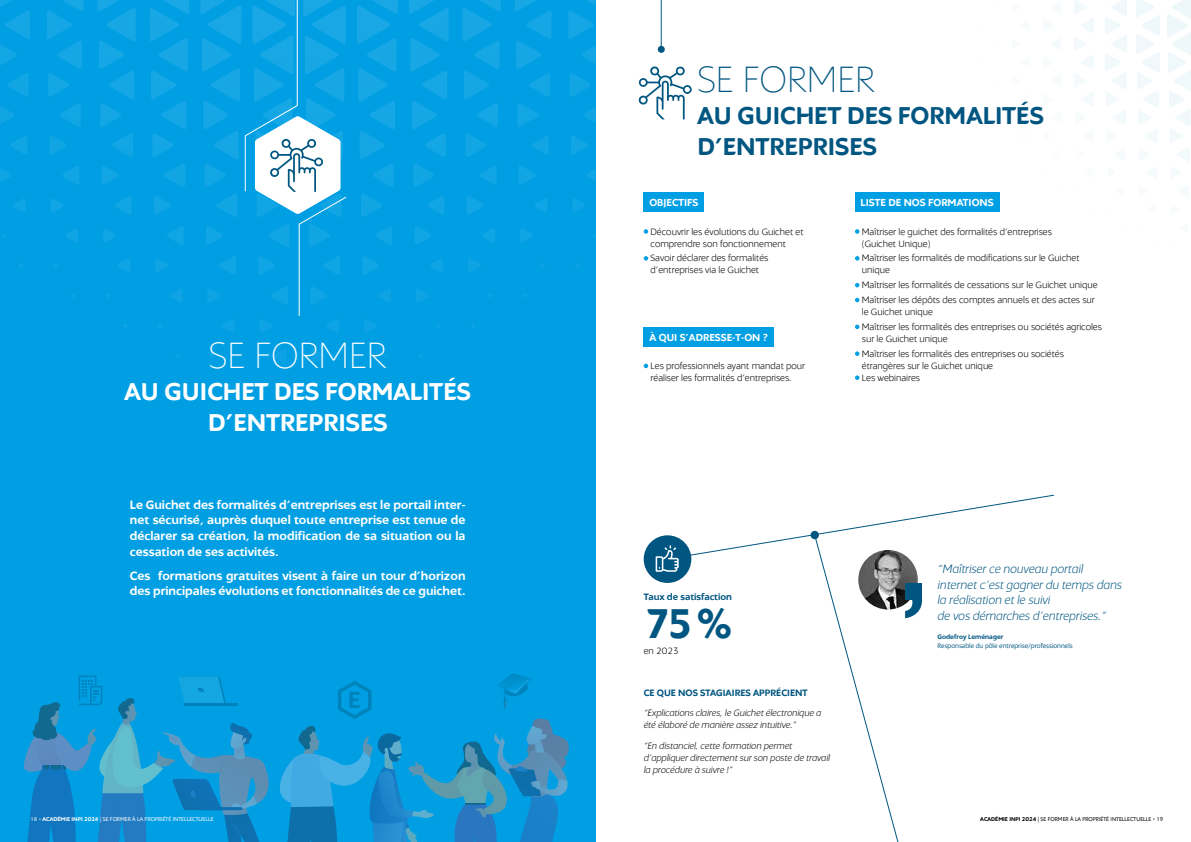
<style>
.page{position:relative;width:1191px;height:842px;background:#fff}
.page>*{position:absolute;margin:0;border:0;box-sizing:border-box;transform-origin:0 0}
.t1{font:700 45px "Inpi";color:#005681}
.t2{font:100 39.5px "Inpi";color:#fff}
.t3{font:100 39.5px "Inpi";color:#005681}
.t4{font:700 26.4px/31.6px "Inpi";color:#fff;text-align:center}
.t5{font:700 26.4px/31.6px "Inpi";color:#005681}
.t6{font:700 13px/15.6px "Inpi";color:#fff;text-align:justify}
.t7{font:italic 300 13px/15.6px "Inpi";color:#005681}
.t8{font:700 11px "Inpi";color:#fff}
.t9{font:300 10px/12px "Inpi";color:#000}
.t10{font:italic 300 10px/12px "Inpi";color:#000}
.t11{font:700 10px "Inpi";color:#005681}
.t12{font:7px "Inpi";color:#005681}
.t13{font:700 7px "Inpi";color:#005681}
.t14{font:6px "Inpi";color:#fff}
.t15{font:6px "Inpi";color:#000}
.s1{font-weight:700}
</style>
<div class="page">
<div style="left:0;top:0;width:595px;height:842px;background:#009fe3"></div>
<img style="left:974px;top:0;width:217px;height:212px">
<div style="left:658px;top:46px;width:7px;height:7px;background:#005681;border-radius:50%"></div>
<hr style="left:661px;top:0;width:1px;height:48px;background:#005681">
<svg style="left:638px;top:66px;width:53px;height:53px"></svg>
<svg style="left:643px;top:229px;width:5px;height:5px"></svg>
<svg style="left:643px;top:256px;width:5px;height:5px"></svg>
<div style="left:643px;top:193px;width:61px;height:19px;background:#009fe3"></div>
<svg style="left:643px;top:364px;width:5px;height:4px"></svg>
<div style="left:643px;top:327px;width:131px;height:20px;background:#009fe3"></div>
<svg style="left:855px;top:229px;width:4px;height:5px"></svg>
<svg style="left:855px;top:256px;width:4px;height:5px"></svg>
<svg style="left:855px;top:283px;width:4px;height:4px"></svg>
<svg style="left:855px;top:298px;width:4px;height:4px"></svg>
<svg style="left:855px;top:325px;width:4px;height:4px"></svg>
<svg style="left:855px;top:351px;width:4px;height:5px"></svg>
<svg style="left:855px;top:375px;width:4px;height:5px"></svg>
<div style="left:855px;top:193px;width:144px;height:19px;background:#009fe3"></div>
<svg style="left:643px;top:535px;width:48px;height:48px"></svg>
<svg style="left:646px;top:495px;width:408px;height:347px"></svg>
<svg style="left:244px;top:0;width:103px;height:316px"></svg>
<svg style="left:24px;top:673px;width:545px;height:169px"></svg>
<hr style="left:185px;top:703px;width:53px;height:2px;background:#005681">
<h2 class="t3" style="left:697px;top:59px;width:179px">SE FORMER</h2>
<h3 class="t5" style="left:697px;top:99px;width:348px">AU GUICHET DES FORMALITÉS<br>D’ENTREPRISES</h3>
<h2 class="t2" style="left:209px;top:335px;width:179px">SE FORMER</h2>
<h3 class="t4" style="left:124px;top:375px;width:348px">AU GUICHET DES FORMALITÉS<br>D’ENTREPRISES</h3>
<h3 class="t6" style="left:130px;top:497px;width:337px">Le Guichet des formalités d’entreprises est le portail inter&shy;net sécurisé, auprès duquel toute entreprise est tenue de déclarer sa création, la modification de sa situation ou la cessation de ses activités.</h3>
<h3 class="t6" style="left:130px;top:568px;width:337px">Ces formations gratuites visent à faire un tour d’horizon des principales évolutions et fonctionnalités de ce guichet.</h3>
<p class="t8" style="left:649px;top:197px;width:51px">OBJECTIFS</p>
<p class="t9" style="left:650px;top:226px;width:154px">Découvrir les évolutions du Guichet et comprendre son fonctionnement</p>
<p class="t9" style="left:650px;top:252px;width:119px">Savoir déclarer des formalités d’entreprises via le Guichet</p>
<p class="t8" style="left:649px;top:331px;width:120px">À QUI S’ADRESSE-T-ON ?</p>
<p class="t9" style="left:650px;top:360px;width:156px">Les professionnels ayant mandat pour réaliser les formalités d’entreprises.</p>
<p class="t8" style="left:860px;top:197px;width:134px">LISTE DE NOS FORMATIONS</p>
<p class="t9" style="left:862px;top:226px;width:192px">Maîtriser le guichet des formalités d’entreprises (Guichet Unique)</p>
<p class="t9" style="left:862px;top:252px;width:219px">Maîtriser les formalités de modifications sur le Guichet unique</p>
<p class="t9" style="left:862px;top:278px;width:237px;line-height:14.8px">Maîtriser les formalités de cessations sur le Guichet unique<br>Maîtriser les dépôts des comptes annuels et des actes sur</p>
<p class="t9" style="left:862px;top:305px;width:242px;line-height:14.8px">le Guichet unique<br>Maîtriser les formalités des entreprises ou sociétés agricoles</p>
<p class="t9" style="left:862px;top:331px;width:204px;line-height:14.8px">sur le Guichet unique<br>Maîtriser les formalités des entreprises ou sociétés</p>
<p class="t9" style="left:862px;top:360px;width:133px">étrangères sur le Guichet unique<br>Les webinaires</p>
<p class="t11" style="left:643px;top:591px;width:90px">Taux de satisfaction</p>
<h1 class="t1" style="left:643px;top:598px;width:91px">75%</h1>
<p class="t9" style="left:643px;top:645px;width:36px">en 2023</p>
<p class="t11" style="left:643px;top:687px;width:166px">CE QUE NOS STAGIAIRES APPRÉCIENT</p>
<p class="t10" style="left:643px;top:707px;width:179px">“Explications claires, le Guichet électronique a été élaboré de manière assez intuitive.”</p>
<p class="t10" style="left:643px;top:740px;width:188px">“En distanciel, cette formation permet d’appliquer directement sur son poste de travail la procédure à suivre !”</p>
<h3 class="t7" style="left:937px;top:561px;width:186px">“Maîtriser ce nouveau portail internet c’est gagner du temps dans la réalisation et le suivi<br>de vos démarches d’entreprises.”</h3>
<p class="t13" style="left:937px;top:633px;width:67px">Godefroy Leménager</p>
<p class="t12" style="left:937px;top:642px;width:137px">Responsable du pôle entreprise/professionnels</p>
<p class="t14" style="left:30px;top:815px;width:184px">18 • <span class="s1">ACADÉMIE INPI 2024</span> | SE FORMER À LA PROPRIÉTÉ INTELLECTUELLE</p>
<p class="t15" style="left:980px;top:815px;width:184px"><span class="s1">ACADÉMIE INPI 2024</span> | SE FORMER À LA PROPRIÉTÉ INTELLECTUELLE • 19</p>
</div>
